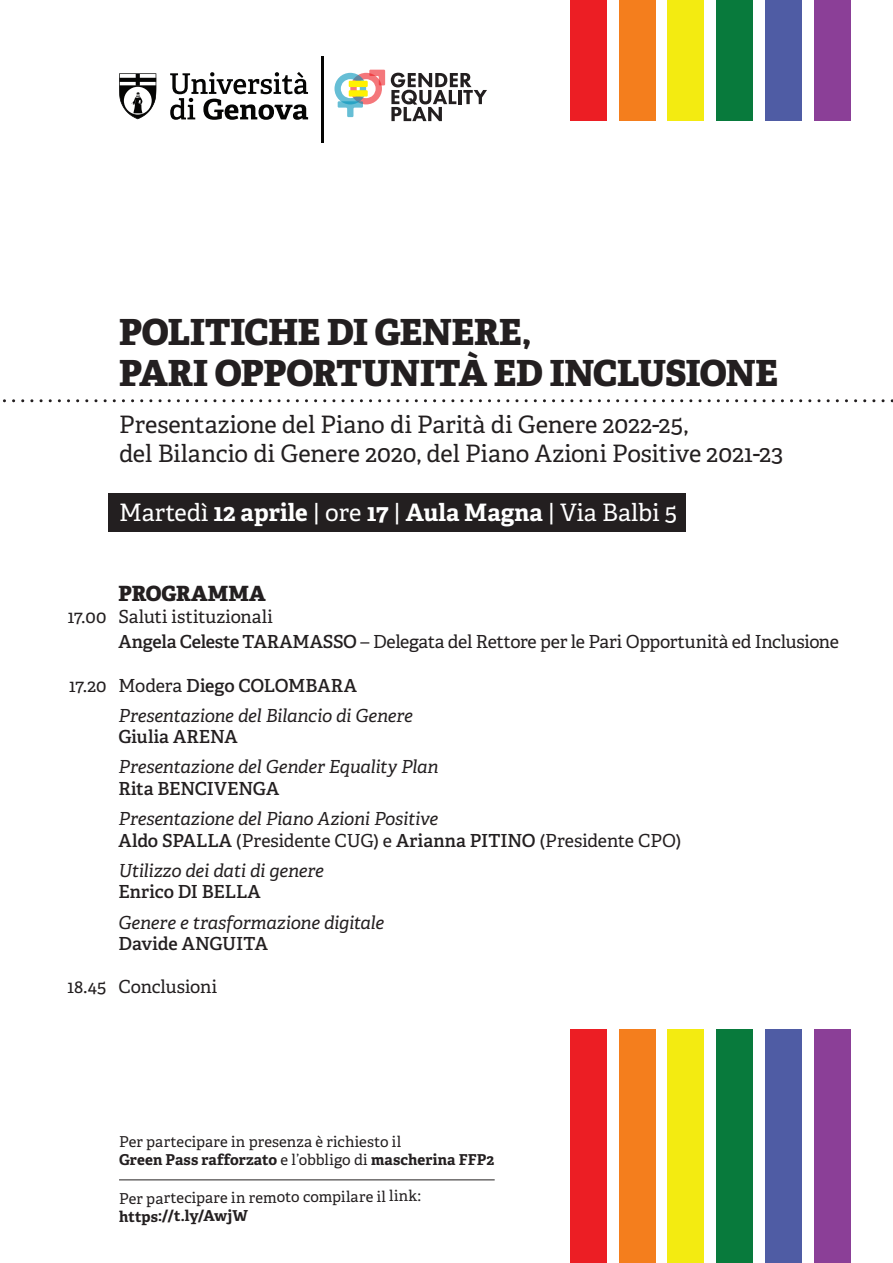
<style>
.page{position:relative;width:893px;height:1263px;background:#fff}
.page>*{position:absolute;margin:0;border:0;box-sizing:border-box;transform-origin:0 0}
.t1{font:800 36px "Adelle";letter-spacing:-.01em;color:#231f20}
.t2{font:24px "Adelle";color:#231f20}
.t3{font:24px "Adelle";color:#fff}
.t4{font:800 21px "Adelle";color:#231f20}
.t5{font:18px "Adelle";letter-spacing:-.015em;color:#231f20}
.t6{font:italic 18px "Adelle";letter-spacing:-.015em;color:#231f20}
.t7{font:600 18px "Adelle";letter-spacing:-.005em;color:#231f20}
.Info_di_servizio{font:15px "Adelle";letter-spacing:.01em;color:#231f20}
.Info_di_servizio-2{font:700 15px "Adelle";letter-spacing:.005em;color:#231f20}
.s1{font-weight:700}
.s2{font-style:inherit}
.s3{font-weight:600}
.s4{font-weight:400}
</style>
<div class="page">
<div style="left:108px;top:493px;width:578px;height:38px;background:#231f20"></div>
<svg style="left:3px;top:399px;width:890px;height:3px"></svg>
<div style="left:570px;top:1029px;width:37px;height:234px;background:#ec1e24"></div>
<div style="left:570px;top:0;width:37px;height:120px;background:#ec1e24"></div>
<div style="left:619px;top:1029px;width:36px;height:234px;background:#f47e1d"></div>
<div style="left:619px;top:0;width:36px;height:120px;background:#f47e1d"></div>
<div style="left:667px;top:1029px;width:37px;height:234px;background:#f3eb11"></div>
<div style="left:667px;top:0;width:37px;height:120px;background:#f3eb11"></div>
<div style="left:716px;top:1029px;width:37px;height:234px;background:#087a3c"></div>
<div style="left:716px;top:0;width:37px;height:120px;background:#087a3c"></div>
<div style="left:765px;top:1029px;width:37px;height:234px;background:#4f5ca4"></div>
<div style="left:765px;top:0;width:37px;height:120px;background:#4f5ca4"></div>
<div style="left:814px;top:1029px;width:36px;height:234px;background:#8b3f97"></div>
<div style="left:814px;top:0;width:36px;height:120px;background:#8b3f97"></div>
<hr style="left:119px;top:1179px;width:376px;height:1px;background:#231f20">
<hr style="left:321px;top:56px;width:2px;height:86px;background:#050504">
<svg style="left:170px;top:72px;width:138px;height:48px"></svg>
<svg style="left:119px;top:73px;width:37px;height:46px"></svg>
<svg style="left:334px;top:70px;width:51px;height:47px"></svg>
<div style="left:349px;top:81px;width:19px;height:6px;background:#fff101"></div>
<div style="left:349px;top:90px;width:19px;height:7px;background:#fff101"></div>
<svg style="left:391px;top:73px;width:96px;height:48px"></svg>
<p class="t1" style="left:119px;top:309px;width:414px">POLITICHE DI GENERE,</p>
<p class="t1" style="left:119px;top:349px;width:661px">PARI OPPORTUNITÀ ED INCLUSIONE</p>
<p class="t2" style="left:119px;top:410px;width:571px">Presentazione del Piano di Parità di Genere 2022-25,</p>
<p class="t2" style="left:119px;top:439px;width:666px">del Bilancio di Genere 2020, del Piano Azioni Positive 2021-23</p>
<p class="t3" style="left:119px;top:498px;width:560px">Martedì <span class="s1">12 aprile</span> | ore <span class="s1">17</span> | <span class="s1">Aula Magna</span> | <span class="s2">V</span>ia Balbi 5</p>
<p class="t4" style="left:118px;top:580px;width:149px">PROGRAMMA</p>
<p class="t5" style="left:68px;top:605px;width:207px">17.00 Saluti istituzionali</p>
<p class="t5" style="left:118px;top:631px;width:722px"><span class="s3">Angela Celeste TARAMASSO</span> – Delegata del Rettore per le Pari Opportunità ed Inclusione</p>
<p class="t7" style="left:69px;top:674px;width:289px"><span class="s4">17.20 Modera</span> Diego COLOMBARA</p>
<p class="t6" style="left:118px;top:704px;width:296px">Presentazione del Bilancio di Genere</p>
<p class="t7" style="left:119px;top:726px;width:121px">Giulia ARENA</p>
<p class="t6" style="left:118px;top:756px;width:322px">Presentazione del Gender Equality Plan</p>
<p class="t7" style="left:119px;top:777px;width:162px">Rita BENCIVENGA</p>
<p class="t6" style="left:118px;top:808px;width:321px">Presentazione del Piano Azioni Positive</p>
<p class="t5" style="left:118px;top:829px;width:564px"><span class="s3">Aldo SPALLA</span> (Presidente CUG) e <span class="s3">Arianna PITINO</span> (Presidente CPO)</p>
<p class="t6" style="left:118px;top:859px;width:207px">Utilizzo dei dati di genere</p>
<p class="t7" style="left:119px;top:881px;width:144px">Enrico DI BELLA</p>
<p class="t6" style="left:118px;top:911px;width:267px">Genere e trasformazione digitale</p>
<p class="t7" style="left:119px;top:932px;width:151px">Davide ANGUITA</p>
<p class="t5" style="left:67px;top:976px;width:151px">18.45 Conclusioni</p>
<p class="Info_di_servizio" style="left:119px;top:1132px;width:284px">Per partecipare in presenza è richiesto il</p>
<p class="Info_di_servizio-2" style="left:119px;top:1150px;width:377px">Green Pass rafforzato <span class="s4">e l’obbligo di</span> mascherina FFP2</p>
<p class="Info_di_servizio" style="left:119px;top:1190px;width:303px;rotate:-1deg">Per partecipare in remoto compilare il link:</p>
<p class="Info_di_servizio-2" style="left:119px;top:1207px;width:130px;rotate:-1deg">https://t.ly/AwjW</p>
</div>
